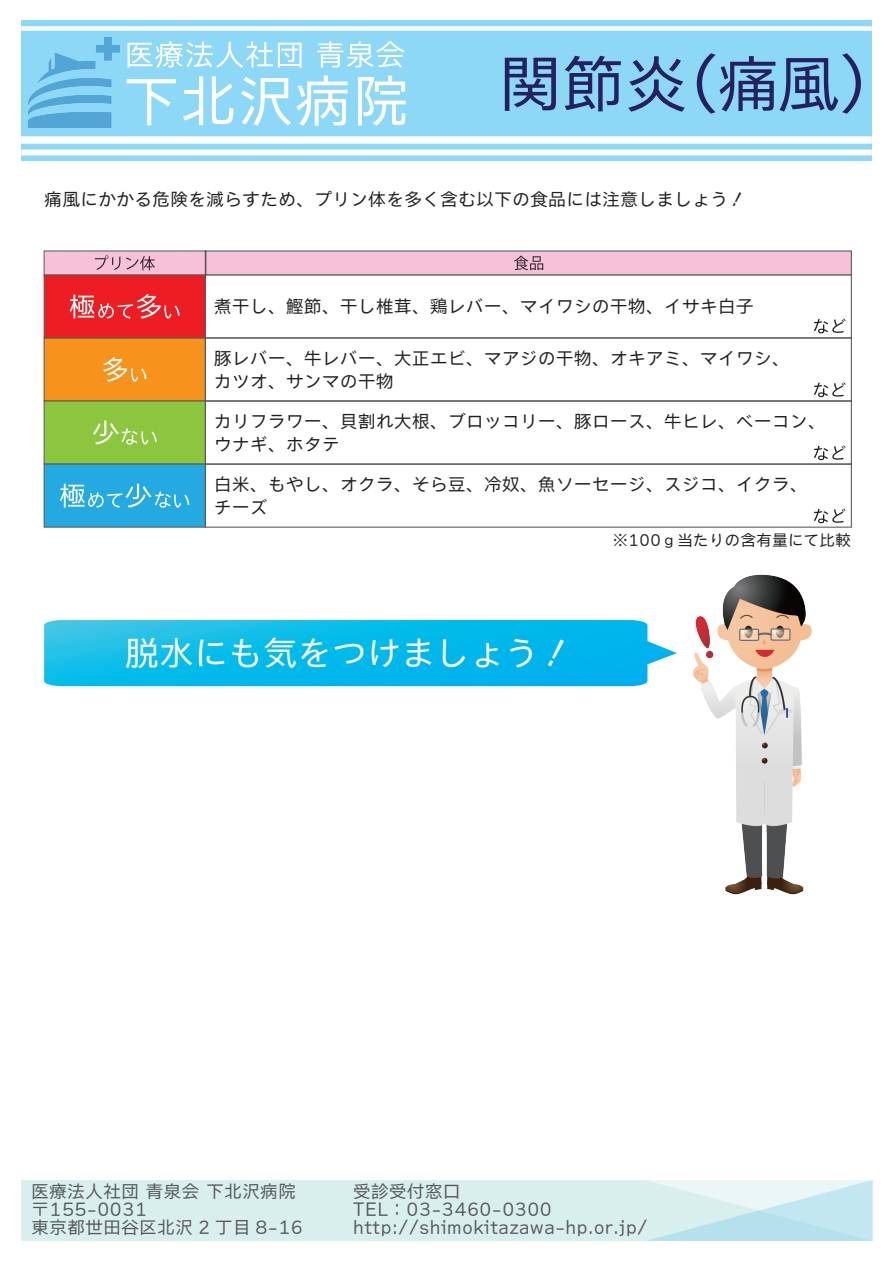
<style>
.page{position:relative;width:893px;height:1263px;background:#fff}
.page>*{position:absolute;margin:0;border:0;box-sizing:border-box;transform-origin:0 0}
.t1{font:34.5px "Ruika 03";color:#fff}
.t2{font:18px/22.5px "Ruika 03";color:#231f20}
.t3{font:18px/18px "Ruika 03";color:#57585a}
.t4{font:15.75px "Ruika 03";color:#231f20}
</style>
<div class="page">
<div style="left:44px;top:337px;width:162px;height:64px;background:#f7931d;border:1px solid #57585a"></div>
<div style="left:44px;top:400px;width:162px;height:64px;background:#8bc63e;border:1px solid #57585a"></div>
<div style="left:44px;top:464px;width:162px;height:64px;background:#24aae1;border:1px solid #57585a"></div>
<div style="left:44px;top:274px;width:162px;height:64px;background:#ee1d23"></div>
<div style="left:205px;top:463px;width:647px;height:65px;border:1px solid #57585a"></div>
<div style="left:205px;top:337px;width:647px;height:64px;border:1px solid #57585a"></div>
<div style="left:205px;top:400px;width:647px;height:65px;border:1px solid #57585a"></div>
<div style="left:21px;top:1180px;width:851px;height:61px;background:#d8efee"></div>
<svg style="left:647px;top:1180px;width:225px;height:61px"></svg>
<div style="left:21px;top:20px;width:851px;height:141px;background:#8dd7f7"></div>
<div style="left:21px;top:136px;width:851px;height:8px;background:#fff"></div>
<div style="left:21px;top:149px;width:851px;height:6px;background:#fff"></div>
<img style="left:29px;top:38px;width:90px;height:90px">
<div style="left:21px;top:26px;width:851px;height:5px;background:#fff"></div>
<svg style="left:128px;top:41px;width:174px;height:27px"></svg>
<svg style="left:317px;top:41px;width:88px;height:27px"></svg>
<svg style="left:127px;top:79px;width:49px;height:46px"></svg>
<svg style="left:183px;top:76px;width:50px;height:49px"></svg>
<svg style="left:241px;top:77px;width:50px;height:49px"></svg>
<svg style="left:297px;top:76px;width:51px;height:50px"></svg>
<svg style="left:358px;top:76px;width:48px;height:50px"></svg>
<svg style="left:505px;top:58px;width:51px;height:53px"></svg>
<svg style="left:565px;top:56px;width:56px;height:55px"></svg>
<svg style="left:628px;top:56px;width:57px;height:56px"></svg>
<svg style="left:697px;top:53px;width:164px;height:61px"></svg>
<svg style="left:43px;top:250px;width:809px;height:26px;background:#e4b6ca"></svg>
<svg style="left:70px;top:294px;width:110px;height:25px"></svg>
<svg style="left:103px;top:357px;width:43px;height:25px"></svg>
<svg style="left:93px;top:420px;width:64px;height:25px"></svg>
<svg style="left:60px;top:484px;width:129px;height:24px"></svg>
<svg style="left:814px;top:319px;width:32px;height:14px"></svg>
<svg style="left:814px;top:382px;width:32px;height:15px"></svg>
<svg style="left:814px;top:445px;width:32px;height:15px"></svg>
<svg style="left:814px;top:508px;width:32px;height:15px"></svg>
<img style="left:693px;top:574px;width:119px;height:321px">
<svg style="left:44px;top:620px;width:633px;height:66px;background:#12bcea"></svg>
<p class="t2" style="left:44px;top:188px;width:704px">痛風にかかる危険を減らすため、プリン体を多く含む以下の食品には注意しましょう！</p>
<p class="t2" style="left:214px;top:295px;width:541px">煮干し、鰹節、干し椎茸、鶏レバー、マイワシの干物、イサキ白子</p>
<p class="t2" style="left:214px;top:347px;width:578px">豚レバー、牛レバー、大正エビ、マアジの干物、オキアミ、マイワシ、カツオ、サンマの干物</p>
<p class="t2" style="left:214px;top:410px;width:614px">カリフラワー、貝割れ大根、ブロッコリー、豚ロース、牛ヒレ、ベーコン、ウナギ、ホタテ</p>
<p class="t2" style="left:214px;top:473px;width:596px">白米、もやし、オクラ、そら豆、冷奴、魚ソーセージ、スジコ、イクラ、チーズ</p>
<p class="t4" style="left:612px;top:532px;width:240px">※100ｇ当たりの含有量にて比較</p>
<h1 class="t1" style="left:125px;top:636px;width:450px">脱水にも気をつけましょう！</h1>
<p class="t3" style="left:31px;top:1182px;width:273px">医療法人社団 青泉会 下北沢病院〒155-0031　<br>東京都世田谷区北沢 2 丁目 8-16</p>
<p class="t3" style="left:353px;top:1182px;width:296px">受診受付窓口<br>TEL：03-3460-0300 http://shimokitazawa-hp.or.jp/</p>
</div>
